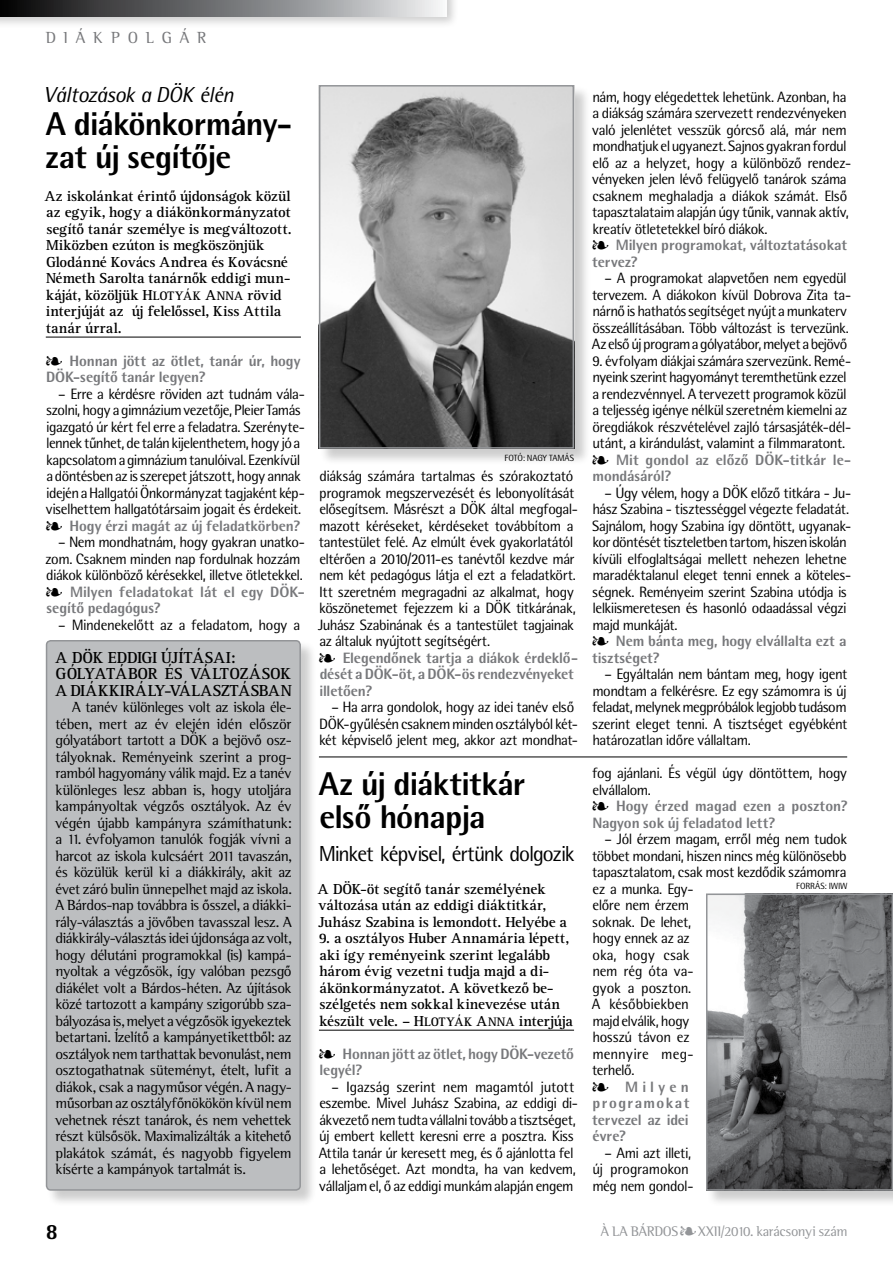
<style>
.page{position:relative;width:893px;height:1263px;background:#fff}
.page>*{position:absolute;margin:0;border:0;box-sizing:border-box;transform-origin:0 0}
.t1{font:700 33px/33px "Rotis Sm Sn XPFL";letter-spacing:-.005em;color:#000}
.t2{font:21.75px "Rotis Sm Sn PFL";letter-spacing:-.01em;color:#000}
.t3{font:italic 21.75px "Rotis Sm Sn PFL";letter-spacing:-.02em;color:#000}
.t4{font:700 21.75px "Rotis Sm Sn XPFL";color:#000}
.t5{font:700 16.5px/16.5px "Rotis Srf PFL";letter-spacing:.015em;color:#000}
.t6{font:16.5px "Rotis Sm Srf PFL";letter-spacing:.505em;color:#77787b}
.t7{font:15px/16.5px "Rotis Sm Sn PFL";letter-spacing:.005em;color:#000}
.t8{font:15px/16.5px "Rotis Sm Srf PFL";letter-spacing:.01em;color:#000;text-align:justify}
.t9{font:700 15px/16.5px "Rotis Srf PFL";letter-spacing:.01em;color:#000}
.t10{font:700 15px/16.5px "Rotis Sm Sn XPFL";letter-spacing:.01em;color:#77787b}
.t11{font:14.25px "Rotis Sm Srf PFL";letter-spacing:.015em;color:#939598}
.t12{font:9px "Rotis Sm Sn PFL";letter-spacing:.04em;color:#000}
.s1{font-family:"Rotis Srf PFL Bold SC850";font-weight:400}
.s2{font-family:"Rotis Srf PFL Bold SC850";font-weight:400;font-size:12.75px}
.s3{color:#000}
</style>
<div class="page">
<div style="left:0;top:0;width:459px;height:29px;background:#000;opacity:.2"></div>
<div style="left:0;top:0;width:446px;height:16px;background:linear-gradient(to right,#030304,#e9ebed)"></div>
<hr style="left:46px;top:337px;width:255px;height:1px;background:#000">
<div style="left:319px;top:85px;width:272px;height:380px;background:#000;opacity:.2"></div>
<img style="left:322px;top:88px;width:249px;height:358px">
<div style="left:319px;top:85px;width:255px;height:364px;border:2px solid #939598"></div>
<div style="left:46px;top:640px;width:272px;height:567px;background:#000;opacity:.2"></div>
<div style="left:47px;top:641px;width:253px;height:549px;background:#bcbec0;border-radius:4px"></div>
<div style="left:46px;top:640px;width:255px;height:551px;border:2px solid #939598;border-radius:4px"></div>
<hr style="left:319px;top:1030px;width:255px;height:1px;background:#000">
<div style="left:706px;top:894px;width:187px;height:313px;background:#000;opacity:.2"></div>
<img style="left:709px;top:896px;width:181px;height:292px">
<div style="left:706px;top:893px;width:187px;height:298px;border:2px solid #939598"></div>
<hr style="left:319px;top:757px;width:528px;height:1px;background:#000">
<p class="t6" style="left:46px;top:28px;width:114px">diákpolg</p>
<p class="t6" style="left:180px;top:28px;width:28px">á r</p>
<h2 class="t3" style="left:44px;top:81px;width:191px">Változások a DÖK élén</h2>
<h1 class="t1" style="left:46px;top:106px;width:248px">A diákönkormány&shy;zat új segítője</h1>
<p class="t9" style="left:45px;top:188px;width:248px">Az iskolánkat érintő újdonságok közül az egyik, hogy a diákönkormányzatot segítő tanár személye is megváltozott.<br>Miközben ezúton is megköszönjük Glodánné Kovács Andrea és Kovácsné Németh Sarolta tanárnők eddigi mun&shy;káját, közöljük <span class="s1">H</span><span class="s2">LOTYÁK</span> <span class="s1">A</span><span class="s2">NNA</span> rövid interjúját az új felelőssel, Kiss Attila tanár úrral.</p>
<p class="t10" style="left:46px;top:352px;width:256px"><span class="s3">•</span> Honnan jött az ötlet, tanár úr, hogy<br>DÖK-segítő tanár legyen?</p>
<p class="t7" style="left:46px;top:385px;width:260px;text-indent:12px">– Erre a kérdésre röviden azt tudnám vála&shy;szolni, hogy a gimnázium vezetője, Pleier Tamás igazgató úr kért fel erre a feladatra. Szerényte&shy;lennek tűnhet, de talán kijelenthetem, hogy jó a kapcsolatom a gimnázium tanulóival. Ezenkívül a döntésben az is szerepet játszott, hogy annak idején a Hallgatói Önkormányzat tagjaként kép&shy;viselhettem hallgatótársaim jogait és érdekeit.</p>
<p class="t10" style="left:46px;top:517px;width:255px"><span class="s3">•</span> Hogy érzi magát az új feladatkörben?</p>
<p class="t7" style="left:46px;top:534px;width:261px;text-indent:13px">– Nem mondhatnám, hogy gyakran unatko&shy;zom. Csaknem minden nap fordulnak hozzám diákok különböző kérésekkel, illetve ötletekkel.</p>
<p class="t10" style="left:46px;top:583px;width:260px"><span class="s3">•</span> Milyen feladatokat lát el egy DÖK&shy;segítő pedagógus?</p>
<p class="t7" style="left:58px;top:616px;width:243px">– Mindenekelőtt az a feladatom, hogy a</p>
<p class="t5" style="left:56px;top:649px;width:235px;text-indent:106px">újításai : gólyatábor és változások a diákkirály-választásban</p>
<p class="t8" style="left:56px;top:699px;width:237px;text-indent:17px">A tanév különleges volt az iskola éle&shy;tében, mert az év elején idén először gólyatábort tartott a DÖK</p>
<p class="t5" style="left:56px;top:649px;width:62px">A DÖK eddigi</p>
<p class="t8" style="left:56px;top:732px;width:237px;text-indent:156px">a bejövő osz&shy;tályoknak. Reményeink szerint a prog&shy;ramból hagyomány válik majd. Ez a tanév különleges lesz abban is, hogy utoljára kampányoltak végzős osztályok. Az év végén újabb kampányra számíthatunk: a 11. évfolyamon tanulók fogják vívni a harcot az iskola kulcsáért 2011 tavaszán, és közülük kerül ki a diákkirály, akit az évet záró bulin ünnepelhet majd az iskola.<br>A Bárdos-nap továbbra is ősszel, a diákki&shy;rály-választás a jövőben tavasszal lesz. A diákkirály-választás idei újdonsága az volt, hogy délutáni programokkal (is) kampá&shy;nyoltak a végzősök, így valóban pezsgő diákélet volt a Bárdos-héten. Az újítások közé tartozott a kampány szigorúbb sza&shy;bályozása is, melyet a végzősök igyekeztek betartani. Ízelítő a kampányetikettből: az osztályok nem tarthattak bevonulást, nem osztogathatnak süteményt, ételt, lufit a diákok, csak a nagyműsor végén. A nagy&shy;műsorban az osztályfőnökökön kívül nem vehetnek részt tanárok, és nem vehettek részt külsősök. Maximalizálták a kitehető plakátok számát, és nagyobb figyelem kísérte a kampányok tartalmát is.</p>
<h2 class="t4" style="left:46px;top:1218px;width:13px">8</h2>
<p class="t12" style="left:505px;top:452px;width:70px">fotó: nagy tamás</p>
<p class="t7" style="left:318px;top:468px;width:261px">diákság számára tartalmas és szórakoztató programok megszervezését és lebonyolítását elősegítsem. Másrészt a DÖK által megfogal&shy;mazott kéréseket, kérdéseket továbbítom a tantestület felé. Az elmúlt évek gyakorlatától eltérően a 2010/2011-es tanévtől kezdve már nem két pedagógus látja el ezt a feladatkört.<br>Itt szeretném megragadni az alkalmat, hogy köszönetemet fejezzem ki a DÖK titkárának, Juhász Szabinának és a tantestület tagjainak az általuk nyújtott segítségért.</p>
<p class="t10" style="left:319px;top:649px;width:260px"><span class="s3">•</span> Elegendőnek tartja a diákok érdeklő&shy;dését a DÖK-öt, a DÖK-ös rendezvényeket illetően?</p>
<p class="t7" style="left:319px;top:699px;width:260px;text-align:center">– Ha arra gondolok, hogy az idei tanév első<br>DÖK-gyűlésén csaknem minden osztályból két&shy;két képviselő jelent meg, akkor azt mondhat-</p>
<h1 class="t1" style="left:319px;top:766px;width:208px">Az új diáktitkár első hónapja</h1>
<h2 class="t2" style="left:319px;top:840px;width:257px">Minket képvisel, értünk dolgozik</h2>
<p class="t9" style="left:318px;top:881px;width:250px">A DÖK-öt segítő tanár személyének változása után az eddigi diáktitkár,<br>Juhász Szabina is lemondott. Helyébe a</p>
<p class="t9" style="left:319px;top:930px;width:255px">9. a osztályos Huber Annamária lépett, aki így reményeink szerint legalább három évig vezetni tudja majd a di&shy;ákönkormányzatot. A következő be&shy;szélgetés nem sokkal kinevezése után készült vele. – <span class="s1">H</span><span class="s2">LOTYÁK</span> <span class="s1">A</span><span class="s2">NNA</span> interjúja</p>
<p class="t10" style="left:319px;top:1045px;width:256px"><span class="s3">•</span> Honnan jött az ötlet, hogy DÖK-vezető legyél?</p>
<p class="t7" style="left:319px;top:1078px;width:261px;text-align:center">– Igazság szerint nem magamtól jutott eszembe. Mivel Juhász Szabina, az eddigi di&shy;ákvezető nem tudta vállalni tovább a tisztséget, új embert kellett keresni erre a posztra. Kiss Attila tanár úr keresett meg, és ő ajánlotta fel a lehetőséget. Azt mondta, ha van kedvem, vállaljam el, ő az eddigi munkám alapján engem</p>
<p class="t7" style="left:592px;top:88px;width:260px">nám, hogy elégedettek lehetünk. Azonban, ha a diákság számára szervezett rendezvényeken való jelenlétet vesszük górcső alá, már nem mondhatjuk el ugyanezt. Sajnos gyakran fordul elő az a helyzet, hogy a különböző rendez&shy;vényeken jelen lévő felügyelő tanárok száma csaknem meghaladja a diákok számát. Első tapasztalataim alapján úgy tűnik, vannak aktív, kreatív ötletetekkel bíró diákok.</p>
<p class="t10" style="left:592px;top:236px;width:256px"><span class="s3">•</span> Milyen programokat, változtatásokat tervez?</p>
<p class="t7" style="left:592px;top:270px;width:261px;text-align:center">– A programokat alapvetően nem egyedül tervezem. A diákokon kívül Dobrova Zita ta&shy;nárnő is hathatós segítséget nyújt a munkaterv összeállításában. Több változást is tervezünk.<br>Az első új program a gólyatábor, melyet a bejövő</p>
<p class="t7" style="left:592px;top:352px;width:260px">9. évfolyam diákjai számára szervezünk. Remé&shy;nyeink szerint hagyományt teremthetünk ezzel a rendezvénnyel. A tervezett programok közül a teljesség igénye nélkül szeretném kiemelni az öregdiákok részvételével zajló társasjáték-dél&shy;utánt, a kirándulást, valamint a filmmaratont.</p>
<p class="t10" style="left:592px;top:451px;width:260px"><span class="s3">•</span> Mit gondol az előző DÖK-titkár le&shy;mondásáról?</p>
<p class="t7" style="left:592px;top:484px;width:260px;text-indent:12px">– Úgy vélem, hogy a DÖK előző titkára - Ju&shy;hász Szabina - tisztességgel végezte feladatát.<br>Sajnálom, hogy Szabina így döntött, ugyanak&shy;kor döntését tiszteletben tartom, hiszen iskolán kívüli elfoglaltságai mellett nehezen lehetne maradéktalanul eleget tenni ennek a köteles&shy;ségnek. Reményeim szerint Szabina utódja is lelkiismeretesen és hasonló odaadással végzi majd munkáját.</p>
<p class="t10" style="left:592px;top:632px;width:256px"><span class="s3">•</span> Nem bánta meg, hogy elvállalta ezt a tisztséget?</p>
<p class="t7" style="left:592px;top:666px;width:257px;text-align:justify;text-indent:12px">– Egyáltalán nem bántam meg, hogy igent mondtam a felkérésre. Ez egy számomra is új feladat, melynek megpróbálok legjobb tudásom szerint eleget tenni. A tisztséget egyébként határozatlan időre vállaltam.</p>
<p class="t7" style="left:592px;top:765px;width:256px">fog ajánlani. És végül úgy döntöttem, hogy elvállalom.</p>
<p class="t10" style="left:592px;top:797px;width:257px"><span class="s3">•</span> Hogy érzed magad ezen a poszton?<br>Nagyon sok új feladatod lett?</p>
<p class="t7" style="left:592px;top:831px;width:256px;text-indent:13px">– Jól érzem magam, erről még nem tudok többet mondani, hiszen nincs még különösebb tapasztalatom, csak most kezdődik számomra ez a munka. Egy-<br>előre nem érzem<br>soknak. De lehet,<br>hogy ennek az az<br>oka, hogy csak<br>nem rég óta va-<br>gyok a poszton.<br>A későbbiekben<br>majd elválik, hogy<br>hosszú távon ez<br>mennyire meg-<br>terhelő.</p>
<p class="t10" style="left:592px;top:1078px;width:99px;text-align:justify"><span class="s3">•</span> M ilyen programokat tervezel az idei évre?</p>
<p class="t7" style="left:592px;top:1144px;width:102px;text-indent:12px">– Ami azt illeti, új programokon még nem gondol-</p>
<p class="t12" style="left:796px;top:880px;width:53px">Forrás: iwiw</p>
<p class="t11" style="left:601px;top:1223px;width:248px">À La Bárdos•XXII/2010. karácsonyi szám</p>
</div>
